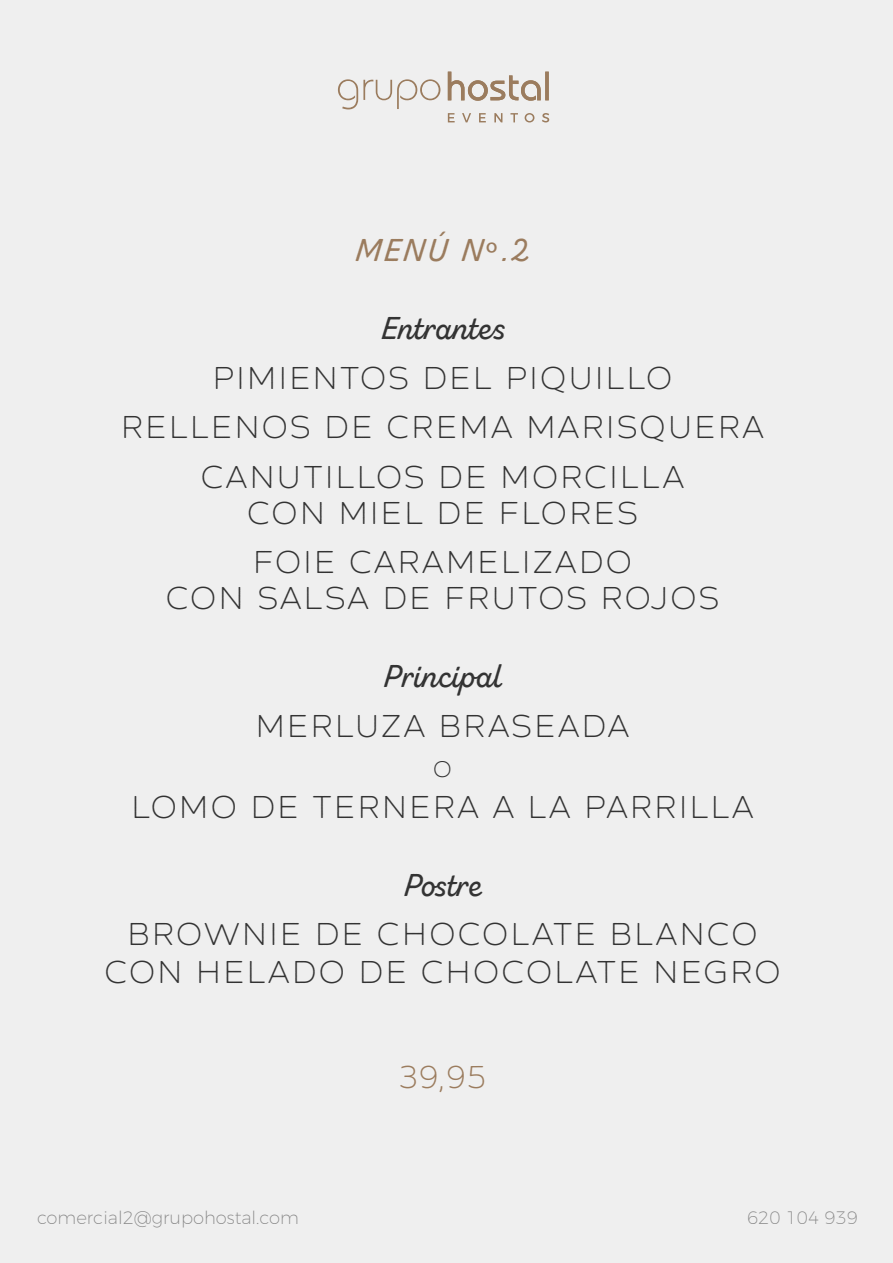
<style>
.page{position:relative;width:893px;height:1263px;background:#efefef}
.page>*{position:absolute;margin:0;border:0;box-sizing:border-box;transform-origin:0 0}
.t1{font:31.5px/49.5px "Zing Sans Rust L Demo Base";letter-spacing:.075em;color:#333;text-align:center}
.t2{font:31.5px "Zing Script Rust SB Demo Base";color:#333}
.t3{font:31.5px "Zing Script Rust SB Demo Base";color:#9b7c5e}
.t4{font:31.5px "Zing Sans Rust L Demo Base";color:#9b7c5e}
.t5{font:22.5px "Zing Sans Rust L Demo Base";color:#333}
.t6{font:200 18px "Montserrat";color:#868686}
.s1{font-family:"Myriad Pro"}
</style>
<div class="page">
<svg style="left:448px;top:113px;width:7px;height:9px"></svg>
<svg style="left:462px;top:113px;width:9px;height:9px"></svg>
<svg style="left:479px;top:113px;width:7px;height:9px"></svg>
<svg style="left:494px;top:113px;width:8px;height:9px"></svg>
<svg style="left:510px;top:113px;width:8px;height:9px"></svg>
<svg style="left:525px;top:113px;width:9px;height:9px"></svg>
<svg style="left:542px;top:113px;width:7px;height:9px"></svg>
<svg style="left:338px;top:79px;width:102px;height:30px"></svg>
<svg style="left:448px;top:72px;width:101px;height:29px"></svg>
<p class="t3" style="left:355px;top:231px;width:177px">MENÚ N<span class="s1">º</span>.2</p>
<p class="t2" style="left:381px;top:309px;width:122px">Entrantes</p>
<p class="t1" style="left:121px;top:353px;width:644px">PIMIENTOS DEL PIQUILLO<br>RELLENOS DE CREMA MARISQUERA<br>CANUTILLOS DE MORCILLA</p>
<p class="t1" style="left:247px;top:488px;width:392px;text-align:left">CON MIEL DE FLORES<br>FOIE CARAMELIZADO</p>
<p class="t1" style="left:166px;top:573px;width:555px">CON SALSA DE FRUTOS ROJOS</p>
<p class="t2" style="left:383px;top:657px;width:120px">Principal</p>
<p class="t1" style="left:256px;top:701px;width:375px">MERLUZA BRASEADA</p>
<p class="t5" style="left:433px;top:755px;width:20px">O</p>
<p class="t1" style="left:131px;top:782px;width:623px">LOMO DE TERNERA A LA PARRILLA</p>
<p class="t2" style="left:403px;top:865px;width:80px">Postre</p>
<p class="t1" style="left:105px;top:915px;width:677px;line-height:37.5px">BROWNIE DE CHOCOLATE BLANCO<br>CON HELADO DE CHOCOLATE NEGRO</p>
<p class="t4" style="left:399px;top:1057px;width:88px">39,95</p>
<p class="t6" style="left:37px;top:1204px;width:263px">comercial2@grupohostal.com</p>
<p class="t6" style="left:747px;top:1204px;width:112px">620 104 939</p>
</div>
